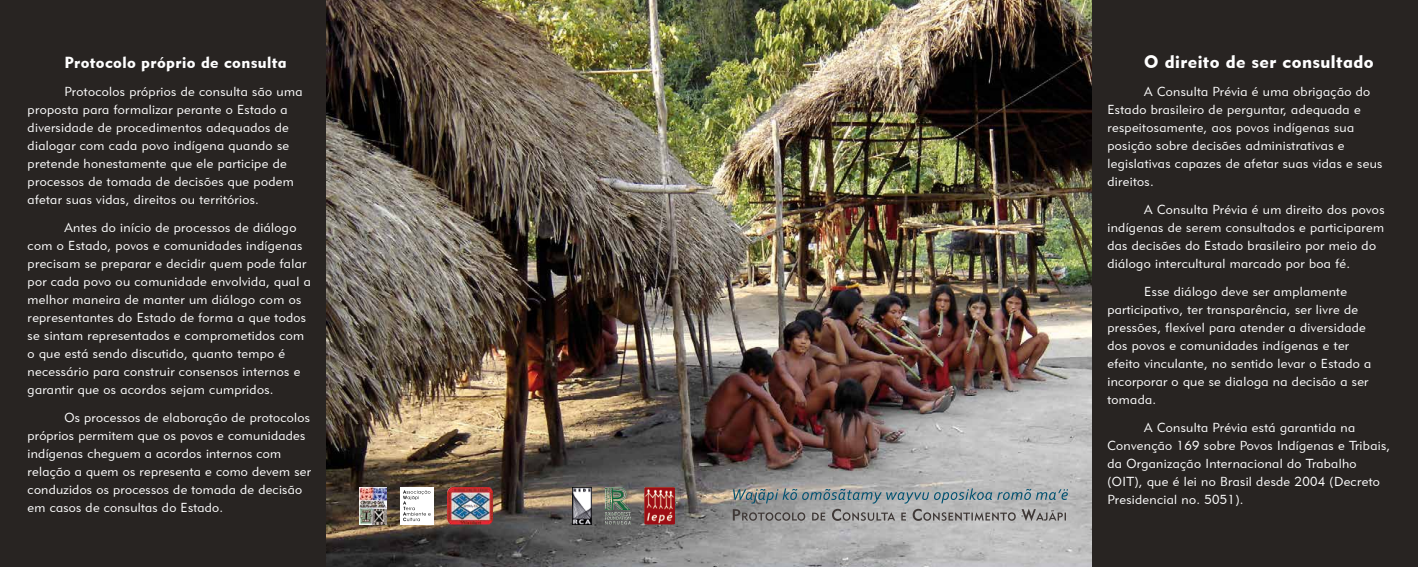
<style>
.page{position:relative;width:1418px;height:567px;background:#fff}
.page>*{position:absolute;margin:0;border:0;box-sizing:border-box;transform-origin:0 0}
.t1{font:18px "Geometric 415 BT Black A";letter-spacing:.025em;color:#fff}
.t2{font:16px "Geometric 415 BT Black A";letter-spacing:.025em;color:#fff}
.t3{font:13px/18px "Geometric 415 BT Lite A";letter-spacing:.025em;color:#fff}
</style>
<div class="page">
<div style="left:0;top:1px;width:1417px;height:566px;background:#282422"></div>
<img style="left:326px;top:1px;width:765px;height:566px">
<svg style="left:732px;top:488px;width:336px;height:33px;background:#969c9d"></svg>
<div style="left:400px;top:487px;width:34px;height:38px;background:#fff"></div>
<svg style="left:403px;top:490px;width:27px;height:31px"></svg>
<img style="left:359px;top:487px;width:27px;height:37px">
<img style="left:572px;top:487px;width:19px;height:37px">
<img style="left:644px;top:487px;width:31px;height:37px">
<img style="left:447px;top:487px;width:46px;height:37px">
<img style="left:604px;top:487px;width:26px;height:23px">
<p class="t2" style="left:64px;top:52px;width:224px">Protocolo próprio de consulta</p>
<p class="t3" style="left:28px;top:82px;width:276px;text-indent:37px">Protocolos próprios de consulta são uma proposta para formalizar perante o Estado a diversidade de procedimentos adequados de dialogar com cada povo indígena quando se pretende honestamente que ele participe de processos de tomada de decisões que podem afetar suas vidas, direitos ou territórios.</p>
<p class="t3" style="left:28px;top:218px;width:285px;text-indent:37px">Antes do início de processos de diálogo com o Estado, povos e comunidades indígenas precisam se preparar e decidir quem pode falar por cada povo ou comunidade envolvida, qual a melhor maneira de manter um diálogo com os representantes do Estado de forma a que todos se sintam representados e comprometidos com o que está sendo discutido, quanto tempo é necessário para construir consensos internos e garantir que os acordos sejam cumpridos.</p>
<p class="t3" style="left:28px;top:408px;width:285px;text-indent:37px">Os processos de elaboração de protocolos próprios permitem que os povos e comunidades indígenas cheguem a acordos internos com relação a quem os representa e como devem ser conduzidos os processos de tomada de decisão em casos de consultas do Estado.</p>
<h1 class="t1" style="left:1144px;top:50px;width:231px">O direito de ser consultado</h1>
<p class="t3" style="left:1107px;top:82px;width:276px;text-indent:37px">A Consulta Prévia é uma obrigação do Estado brasileiro de perguntar, adequada e respeitosamente, aos povos indígenas sua posição sobre decisões administrativas e legislativas capazes de afetar suas vidas e seus direitos.</p>
<p class="t3" style="left:1107px;top:200px;width:278px;text-indent:37px">A Consulta Prévia é um direito dos povos indígenas de serem consultados e participarem das decisões do Estado brasileiro por meio do diálogo intercultural marcado por boa fé.</p>
<p class="t3" style="left:1107px;top:282px;width:265px;text-indent:37px">Esse diálogo deve ser amplamente participativo, ter transparência, ser livre de pressões, flexível para atender a diversidade dos povos e comunidades indígenas e ter efeito vinculante, no sentido levar o Estado a incorporar o que se dialoga na decisão a ser tomada.</p>
<p class="t3" style="left:1107px;top:418px;width:284px;text-indent:37px">A Consulta Prévia está garantida na Convenção 169 sobre Povos Indígenas e Tribais, da Organização Internacional do Trabalho (OIT), que é lei no Brasil desde 2004 (Decreto Presidencial no. 5051).</p>
</div>
